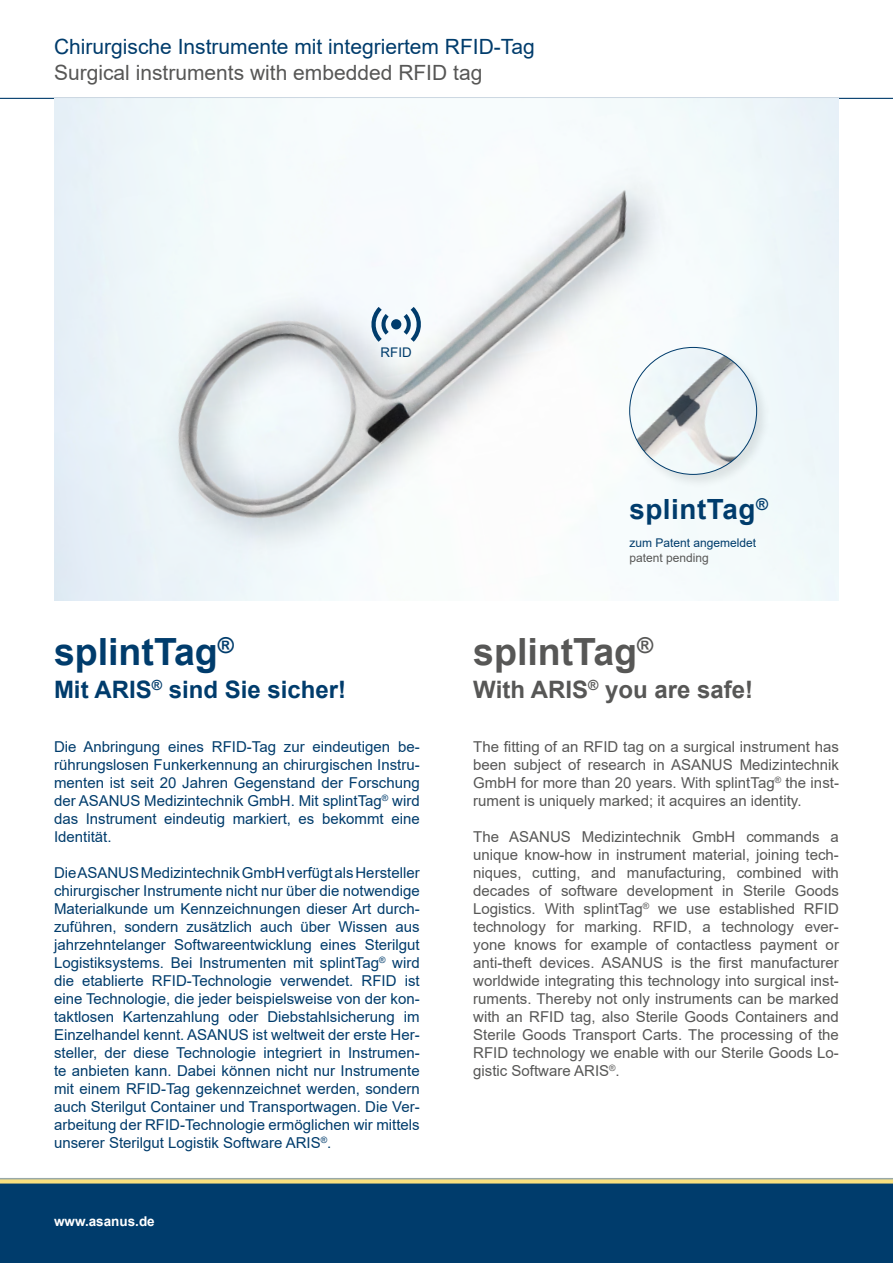
<style>
.page{position:relative;width:893px;height:1263px;background:#fff}
.page>*{position:absolute;margin:0;border:0;box-sizing:border-box;transform-origin:0 0}
.t1{font:700 37.5px "Arial";color:#003c6c}
.t2{font:700 37.5px "Arial";color:#575756}
.t3{font:700 27.9px "Arial";letter-spacing:.02em;color:#003c6c}
.t4{font:700 24px "Arial";color:#003c6c}
.t5{font:700 24px "Arial";color:#575756}
.t6{font:21px "Arial";color:#003c6c}
.t7{font:21px "Arial";color:#575756}
.t8{font:15px/18px "Arial";color:#003c6c;text-align:justify}
.t9{font:15px/18px "Arial";color:#575756;text-align:justify}
.t10{font:700 13.5px "Arial";color:#fff}
.t11{font:13.35px "Arial";color:#003c6c}
.t12{font:12px "Arial";color:#003c6c}
.t13{font:12px "Arial";color:#575756}
</style>
<div class="page">
<div style="left:0;top:1183px;width:893px;height:80px;background:#003c6c"></div>
<svg style="left:0;top:1179px;width:893px;height:4px;background:#edd983"></svg>
<hr style="left:0;top:1178px;width:893px;height:1px;background:#98a9a8">
<hr style="left:0;top:98px;width:893px;height:1px;background:#003c6c">
<img style="left:54px;top:99px;width:785px;height:502px">
<div style="left:626px;top:344px;width:145px;height:145px;background:#000;opacity:.1"></div>
<img style="left:630px;top:347px;width:127px;height:127px;border-radius:63px">
<svg style="left:371px;top:302px;width:50px;height:44px"></svg>
<h3 class="t6" style="left:54px;top:33px;width:482px">Chirurgische Instrumente mit integriertem RFID-Tag</h3>
<h3 class="t7" style="left:54px;top:58px;width:430px">Surgical instruments with embedded RFID tag</h3>
<p class="t11" style="left:381px;top:343px;width:33px">RFID</p>
<h1 class="t1" style="left:54px;top:625px;width:181px">splintTag<sup>®</sup></h1>
<h3 class="t4" style="left:54px;top:673px;width:294px">Mit ARIS<sup>®</sup> sind Sie sicher!</h3>
<p class="t8" style="left:54px;top:737px;width:367px">Die Anbringung eines RFID-Tag zur eindeutigen be&shy;rührungslosen Funkerkennung an chirurgischen Instru&shy;menten ist seit 20 Jahren Gegenstand der Forschung der ASANUS Medizintechnik GmbH. Mit splintTag<sup>®</sup> wird das Instrument eindeutig markiert, es bekommt eine Identität.</p>
<p class="t8" style="left:54px;top:863px;width:367px">Die ASANUS Medizintechnik GmbH verfügt als Hersteller chirurgischer Instrumente nicht nur über die notwendige Materialkunde um Kennzeichnungen dieser Art durch&shy;zuführen, sondern zusätzlich auch über Wissen aus jahrzehntelanger Softwareentwicklung eines Sterilgut Logistiksystems. Bei Instrumenten mit splintTag<sup>®</sup> wird die etablierte RFID-Technologie verwendet. RFID ist eine Technologie, die jeder beispielsweise von der kon&shy;taktlosen Kartenzahlung oder Diebstahlsicherung im Einzelhandel kennt. ASANUS ist weltweit der erste Her&shy;steller, der diese Technologie integriert in Instrumen&shy;te anbieten kann. Dabei können nicht nur Instrumente mit einem RFID-Tag gekennzeichnet werden, sondern auch Sterilgut Container und Transportwagen. Die Ver&shy;arbeitung der RFID-Technologie ermöglichen wir mittels unserer Sterilgut Logistik Software ARIS<sup>®</sup>.</p>
<p class="t10" style="left:54px;top:1212px;width:102px">www.asanus.de</p>
<h2 class="t3" style="left:629px;top:490px;width:140px">splintTag<sup>®</sup></h2>
<p class="t12" style="left:629px;top:535px;width:128px">zum Patent angemeldet</p>
<p class="t13" style="left:629px;top:549px;width:81px">patent pending</p>
<h1 class="t2" style="left:473px;top:625px;width:181px">splintTag<sup>®</sup></h1>
<h3 class="t5" style="left:473px;top:673px;width:281px">With ARIS<sup>®</sup> you are safe!</h3>
<p class="t9" style="left:473px;top:737px;width:367px">The fitting of an RFID tag on a surgical instrument has been subject of research in ASANUS Medizintechnik GmbH for more than 20 years. With splintTag<sup>®</sup> the inst&shy;rument is uniquely marked; it acquires an identity.</p>
<p class="t9" style="left:473px;top:827px;width:367px">The ASANUS Medizintechnik GmbH commands a unique know-how in instrument material, joining tech&shy;niques, cutting, and manufacturing, combined with decades of software development in Sterile Goods Logistics. With splintTag<sup>®</sup> we use established RFID technology for marking. RFID, a technology ever&shy;yone knows for example of contactless payment or anti-theft devices. ASANUS is the first manufacturer worldwide integrating this technology into surgical inst&shy;ruments. Thereby not only instruments can be marked with an RFID tag, also Sterile Goods Containers and Sterile Goods Transport Carts. The processing of the RFID technology we enable with our Sterile Goods Lo&shy;gistic Software ARIS<sup>®</sup>.</p>
</div>
